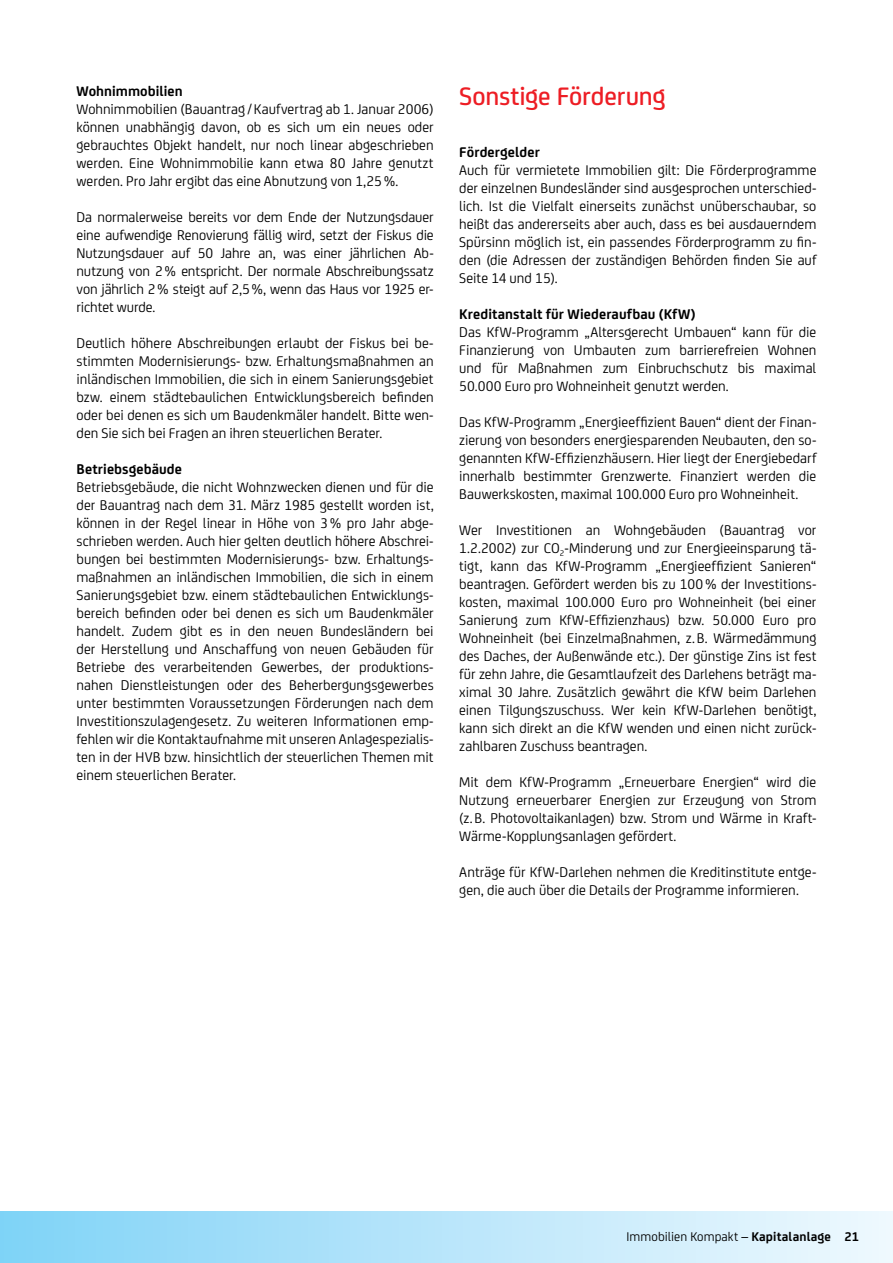
<style>
.page{position:relative;width:893px;height:1263px;background:#fff}
.page>*{position:absolute;margin:0;border:0;box-sizing:border-box;transform-origin:0 0}
.t1{font:500 27px "Uni Credit";letter-spacing:-.005em;color:#ed1d24}
.t2{font:15px/18px "Uni Credit";color:#000;text-align:justify}
.t3{font:700 15px "Uni Credit";letter-spacing:.005em;color:#000}
.t4{font:13.5px "Uni Credit";letter-spacing:.005em;color:#000}
.s1{font-weight:700}
</style>
<div class="page">
<div style="left:0;top:1212px;width:893px;height:51px;background:linear-gradient(to right,#80d3f7,#f0f9fe)"></div>
<p class="t3" style="left:77px;top:80px;width:108px">Wohnimmobilien</p>
<p class="t2" style="left:77px;top:99px;width:359px">Wohnimmobilien (Bauantrag /Kaufvertrag ab 1. Januar 2006) können unabhängig davon, ob es sich um ein neues oder gebrauchtes Objekt handelt, nur noch linear abgeschrieben werden. Eine Wohnimmobilie kann etwa 80 Jahre genutzt werden. Pro Jahr ergibt das eine Abnutzung von 1,25%.</p>
<p class="t2" style="left:77px;top:207px;width:359px">Da normalerweise bereits vor dem Ende der Nutzungsdauer eine aufwendige Renovierung fällig wird, setzt der Fiskus die Nutzungsdauer auf 50 Jahre an, was einer jährlichen Ab&shy;nutzung von 2% entspricht. Der normale Abschreibungssatz von jährlich 2% steigt auf 2,5%, wenn das Haus vor 1925 er&shy;richtet wurde.</p>
<p class="t2" style="left:77px;top:333px;width:359px">Deutlich höhere Abschreibungen erlaubt der Fiskus bei be&shy;stimmten Modernisierungs- bzw. Erhaltungsmaßnahmen an inländischen Immobilien, die sich in einem Sanierungsgebiet bzw. einem städtebaulichen Entwicklungsbereich befinden oder bei denen es sich um Baudenkmäler handelt. Bitte wen&shy;den Sie sich bei Fragen an ihren steuerlichen Berater.</p>
<p class="t3" style="left:77px;top:458px;width:107px">Betriebsgebäude</p>
<p class="t2" style="left:77px;top:477px;width:359px">Betriebsgebäude, die nicht Wohnzwecken dienen und für die der Bauantrag nach dem 31. März 1985 gestellt worden ist, können in der Regel linear in Höhe von 3% pro Jahr abge&shy;schrieben werden. Auch hier gelten deutlich höhere Abschrei&shy;bungen bei bestimmten Modernisierungs- bzw. Erhaltungs&shy;maßnahmen an inländischen Immobilien, die sich in einem Sanierungsgebiet bzw. einem städtebaulichen Entwicklungs&shy;bereich befinden oder bei denen es sich um Baudenkmäler handelt. Zudem gibt es in den neuen Bundesländern bei der Herstellung und Anschaffung von neuen Gebäuden für Betriebe des verarbeitenden Gewerbes, der produktions&shy;nahen Dienstleistungen oder des Beherbergungsgewerbes unter bestimmten Voraussetzungen Förderungen nach dem Investitionszulagengesetz. Zu weiteren Informationen emp&shy;fehlen wir die Kontaktaufnahme mit unseren Anlagespezialis&shy;ten in der HVB bzw. hinsichtlich der steuerlichen Themen mit einem steuerlichen Berater.</p>
<h1 class="t1" style="left:459px;top:77px;width:208px">Sonstige Förderung</h1>
<p class="t3" style="left:459px;top:141px;width:82px">Fördergelder</p>
<p class="t2" style="left:459px;top:160px;width:359px">Auch für vermietete Immobilien gilt: Die Förderprogramme der einzelnen Bundesländer sind ausgesprochen unterschied&shy;lich. Ist die Vielfalt einerseits zunächst unüberschaubar, so heißt das andererseits aber auch, dass es bei ausdauerndem Spürsinn möglich ist, ein passendes Förderprogramm zu fin&shy;den (die Adressen der zuständigen Behörden finden Sie auf Seite 14 und 15).</p>
<p class="t3" style="left:459px;top:303px;width:238px">Kreditanstalt für Wiederaufbau (KfW)</p>
<p class="t2" style="left:459px;top:322px;width:359px">Das KfW-Programm „Altersgerecht Umbauen“ kann für die Finanzierung von Umbauten zum barrierefreien Wohnen und für Maßnahmen zum Einbruchschutz bis maximal 50.000 Euro pro Wohneinheit genutzt werden.</p>
<p class="t2" style="left:459px;top:412px;width:359px">Das KfW-Programm „Energieeffizient Bauen“ dient der Finan&shy;zierung von besonders energiesparenden Neubauten, den so&shy;genannten KfW-Effizienzhäusern. Hier liegt der Energiebedarf innerhalb bestimmter Grenzwerte. Finanziert werden die Bauwerkskosten, maximal 100.000 Euro pro Wohneinheit.</p>
<p class="t2" style="left:459px;top:520px;width:359px">Wer Investitionen an Wohngebäuden (Bauantrag vor 1.2.2002) zur CO<sub>2</sub>-Minderung und zur Energieeinsparung tä&shy;tigt, kann das KfW-Programm „Energieeffizient Sanieren“ beantragen. Gefördert werden bis zu 100% der Investitions&shy;kosten, maximal 100.000 Euro pro Wohneinheit (bei einer Sanierung zum KfW-Effizienzhaus) bzw. 50.000 Euro pro Wohneinheit (bei Einzelmaßnahmen, z.B. Wärmedämmung des Daches, der Außenwände etc.). Der günstige Zins ist fest für zehn Jahre, die Gesamtlaufzeit des Darlehens beträgt ma&shy;ximal 30 Jahre. Zusätzlich gewährt die KfW beim Darlehen einen Tilgungszuschuss. Wer kein KfW-Darlehen benötigt, kann sich direkt an die KfW wenden und einen nicht zurück&shy;zahlbaren Zuschuss beantragen.</p>
<p class="t2" style="left:459px;top:772px;width:359px">Mit dem KfW-Programm „Erneuerbare Energien“ wird die Nutzung erneuerbarer Energien zur Erzeugung von Strom (z.B. Photovoltaikanlagen) bzw. Strom und Wärme in Kraft-Wärme-Kopplungsanlagen gefördert.</p>
<p class="t2" style="left:459px;top:862px;width:359px">Anträge für KfW-Darlehen nehmen die Kreditinstitute entge&shy;gen, die auch über die Details der Programme informieren.</p>
<p class="t4" style="left:627px;top:1227px;width:234px">Immobilien Kompakt – <span class="s1">Kapitalanlage 21</span></p>
</div>
